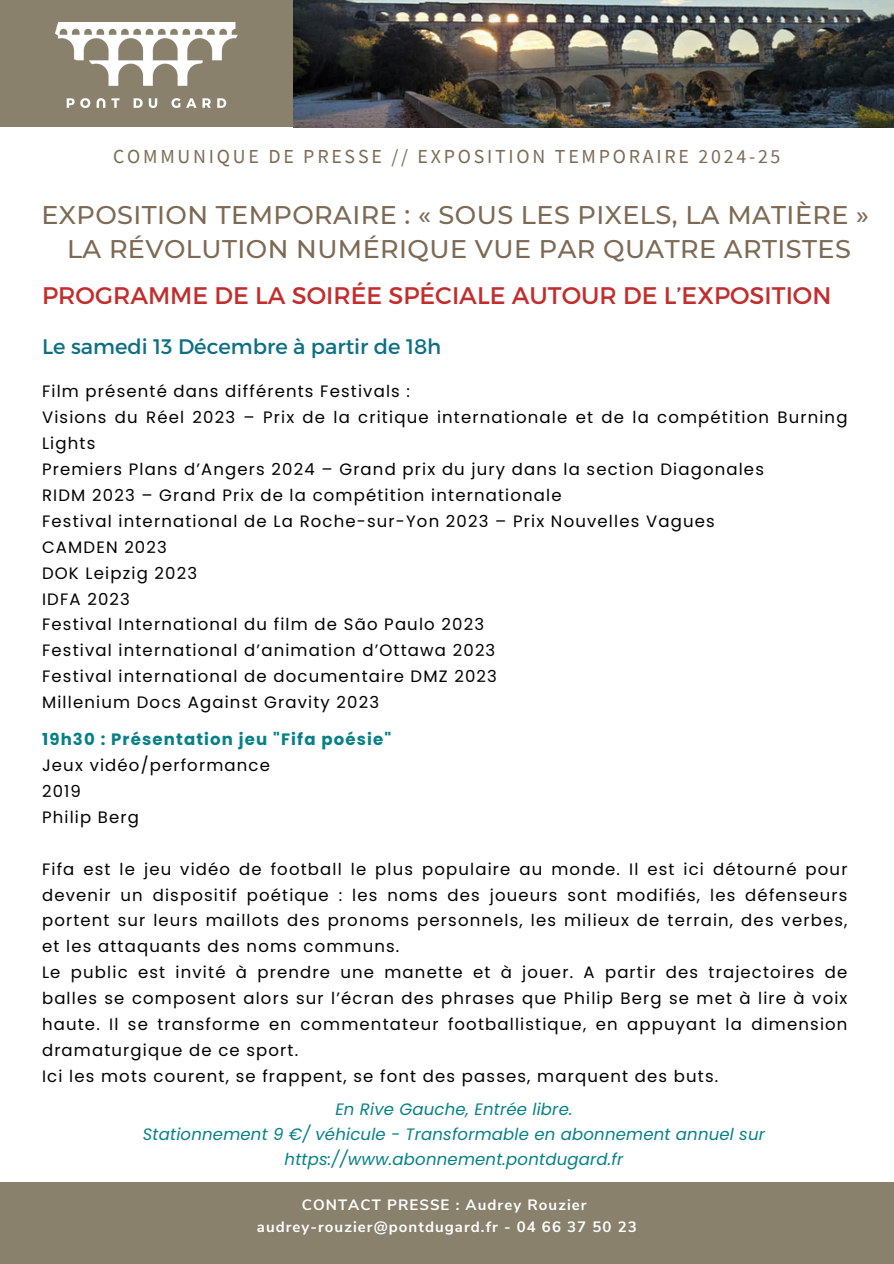
<style>
.page{position:relative;width:894px;height:1264px;background:#fff}
.page>*{position:absolute;margin:0;border:0;box-sizing:border-box;transform-origin:0 0}
.t1{font:500 25.5px/34.8px "Montserrat";letter-spacing:.015em;color:#7d6a54;text-align:center}
.t2{font:24px "Montserrat";color:#c22e2e}
.t3{font:21px "Montserrat";color:#0d7082}
.t4{font:19.8px "Source Sans Pro";letter-spacing:.14em;color:#7d6a54}
.t5{font:16.5px/25.8px "Poppins";letter-spacing:.07em;color:#000;text-align:justify}
.t6{font:italic 16.5px/24.8px "Poppins";letter-spacing:.01em;color:#058186;text-align:center}
.t7{font:700 16.5px "Poppins";letter-spacing:.07em;color:#058186}
.t8{font:700 15px/22.5px "Nunito Sans";letter-spacing:.07em;color:#fff;text-align:center}
</style>
<div class="page">
<div style="left:0;top:0;width:293px;height:127px;background:#89816c"></div>
<img style="left:55px;top:23px;width:183px;height:84px">
<div style="left:0;top:1182px;width:893px;height:81px;background:#89816c"></div>
<img style="left:293px;top:0;width:600px;height:127px">
<h4 class="t4" style="left:113px;top:143px;width:668px">COMMUNIQUE DE PRESSE // EXPOSITION TEMPORAIRE 2024-25</h4>
<h2 class="t1" style="left:41px;top:197px;width:829px">EXPOSITION TEMPORAIRE : « SOUS LES PIXELS, LA MATIÈRE »<br>LA RÉVOLUTION NUMÉRIQUE VUE PAR QUATRE ARTISTES</h2>
<h1 class="t2" style="left:42px;top:280px;width:790px">PROGRAMME DE LA SOIRÉE SPÉCIALE AUTOUR DE L’EXPOSITION</h1>
<p class="t3" style="left:42px;top:333px;width:400px">Le samedi 13 Décembre à partir de 18h</p>
<p class="t5" style="left:42px;top:379px;width:369px">Film présenté dans différents Festivals :</p>
<p class="t5" style="left:42px;top:404px;width:806px">Visions du Réel 2023 – Prix de la critique internationale et de la compétition Burning<br>Lights</p>
<p class="t5" style="left:42px;top:456px;width:723px">Premiers Plans d’Angers 2024 – Grand prix du jury dans la section Diagonales</p>
<p class="t5" style="left:42px;top:482px;width:521px">RIDM 2023 – Grand Prix de la compétition internationale</p>
<p class="t5" style="left:42px;top:508px;width:674px">Festival international de La Roche-sur-Yon 2023 – Prix Nouvelles Vagues</p>
<p class="t5" style="left:42px;top:534px;width:126px">CAMDEN 2023</p>
<p class="t5" style="left:42px;top:560px;width:156px">DOK Leipzig 2023</p>
<p class="t5" style="left:42px;top:586px;width:89px">IDFA 2023</p>
<p class="t5" style="left:42px;top:611px;width:443px">Festival International du film de São Paulo 2023</p>
<p class="t5" style="left:42px;top:637px;width:454px">Festival international d’animation d’Ottawa 2023</p>
<p class="t5" style="left:42px;top:663px;width:456px">Festival international de documentaire DMZ 2023</p>
<p class="t5" style="left:42px;top:689px;width:338px">Millenium Docs Against Gravity 2023</p>
<p class="t7" style="left:42px;top:728px;width:350px">19h30 : Présentation jeu "Fifa poésie"</p>
<p class="t5" style="left:42px;top:752px;width:229px">Jeux vidéo/performance</p>
<p class="t5" style="left:42px;top:778px;width:40px">2019</p>
<p class="t5" style="left:42px;top:804px;width:98px">Philip Berg</p>
<p class="t5" style="left:42px;top:856px;width:806px">Fifa est le jeu vidéo de football le plus populaire au monde. Il est ici détourné pour devenir un dispositif poétique : les noms des joueurs sont modifiés, les défenseurs portent sur leurs maillots des pronoms personnels, les milieux de terrain, des verbes, et les attaquants des noms communs.</p>
<p class="t5" style="left:42px;top:959px;width:806px">Le public est invité à prendre une manette et à jouer. A partir des trajectoires de balles se composent alors sur l’écran des phrases que Philip Berg se met à lire à voix haute. Il se transforme en commentateur footballistique, en appuyant la dimension dramaturgique de ce sport.</p>
<h5 class="t5" style="left:42px;top:1063px;width:677px">Ici les mots courent, se frappent, se font des passes, marquent des buts.</h5>
<p class="t6" style="left:335px;top:1097px;width:239px">En Rive Gauche, Entrée libre.</p>
<p class="t6" style="left:143px;top:1122px;width:623px">Stationnement 9 €/ véhicule - Transformable en abonnement annuel sur https://www.abonnement.pontdugard.fr</p>
<h3 class="t8" style="left:257px;top:1193px;width:381px">CONTACT PRESSE : Audrey Rouzier audrey-rouzier@pontdugard.fr - 04 66 37 50 23</h3>
</div>
